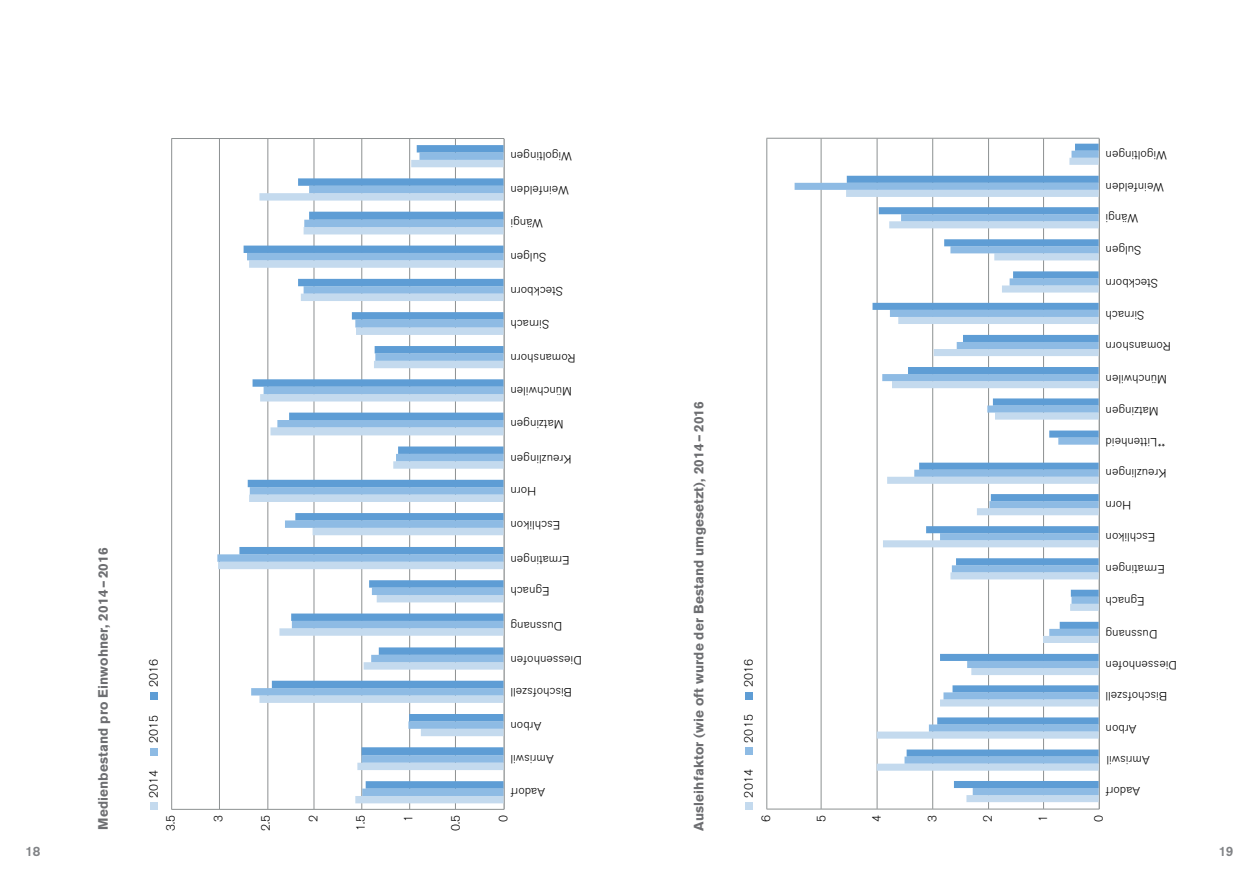
<style>
.page{position:relative;width:1259px;height:893px;background:#fff}
.page>*{position:absolute;margin:0;border:0;box-sizing:border-box;transform-origin:0 0}
.t1{font:700 13.5px "Akzidenz Grotesk BE";letter-spacing:.01em;color:#6d6e71}
.t2{font:500 13.5px "Akzidenz Grotesk BE";color:#808285}
.t3{font:300 12px "Akzidenz Grotesk BE";letter-spacing:.015em;color:#000}
</style>
<div class="page">
<hr style="left:455px;top:139px;width:1px;height:670px;background:#8d9192">
<hr style="left:361px;top:139px;width:1px;height:670px;background:#8d9192">
<hr style="left:314px;top:139px;width:1px;height:670px;background:#8d9192">
<hr style="left:268px;top:139px;width:1px;height:670px;background:#8d9192">
<hr style="left:219px;top:139px;width:1px;height:670px;background:#8d9192">
<hr style="left:171px;top:139px;width:1px;height:670px;background:#8d9192">
<hr style="left:171px;top:809px;width:333px;height:1px;background:#8d9192">
<hr style="left:171px;top:138px;width:333px;height:1px;background:#8d9192">
<hr style="left:503px;top:139px;width:2px;height:670px;background:#8d9192">
<hr style="left:409px;top:139px;width:1px;height:670px;background:#8d9192">
<svg style="left:217px;top:554px;width:286px;height:242px"></svg>
<svg style="left:239px;top:145px;width:264px;height:644px"></svg>
<div style="left:151px;top:802px;width:7px;height:8px;background:#c4daee"></div>
<div style="left:151px;top:748px;width:7px;height:7px;background:#8ebbe4"></div>
<div style="left:151px;top:692px;width:7px;height:7px;background:#5e9dd5"></div>
<hr style="left:1043px;top:138px;width:1px;height:671px;background:#8d9192">
<hr style="left:932px;top:138px;width:1px;height:671px;background:#8d9192">
<hr style="left:877px;top:138px;width:1px;height:671px;background:#8d9192">
<hr style="left:821px;top:138px;width:1px;height:671px;background:#8d9192">
<hr style="left:766px;top:138px;width:1px;height:671px;background:#8d9192">
<hr style="left:766px;top:809px;width:333px;height:1px;background:#8d9192">
<hr style="left:766px;top:138px;width:333px;height:1px;background:#8d9192">
<hr style="left:1098px;top:138px;width:2px;height:671px;background:#8d9192">
<div style="left:746px;top:802px;width:7px;height:7px;background:#c4daee"></div>
<div style="left:746px;top:748px;width:7px;height:7px;background:#8ebbe4"></div>
<div style="left:746px;top:692px;width:7px;height:7px;background:#5e9dd5"></div>
<hr style="left:988px;top:139px;width:1px;height:670px;background:#8d9192">
<svg style="left:794px;top:151px;width:304px;height:644px"></svg>
<svg style="left:847px;top:144px;width:251px;height:644px"></svg>
<p class="t1" style="left:95px;top:830px;width:284px;rotate:-90deg">Medienbestand pro Einwohner, 2014 – 2016</p>
<p class="t3" style="left:572px;top:163px;width:63px;rotate:-180deg">Wigoltingen</p>
<p class="t3" style="left:569px;top:197px;width:60px;rotate:-180deg">Weinfelden</p>
<p class="t3" style="left:543px;top:230px;width:34px;rotate:-180deg">Wängi</p>
<p class="t3" style="left:546px;top:264px;width:37px;rotate:-180deg">Sulgen</p>
<p class="t3" style="left:563px;top:298px;width:54px;rotate:-180deg">Steckborn</p>
<p class="t3" style="left:549px;top:330px;width:40px;rotate:-180deg">Sirnach</p>
<p class="t3" style="left:575px;top:365px;width:66px;rotate:-180deg">Romanshorn</p>
<p class="t3" style="left:572px;top:398px;width:63px;rotate:-180deg">Münchwilen</p>
<p class="t3" style="left:563px;top:431px;width:54px;rotate:-180deg">Matzingen</p>
<p class="t3" style="left:571px;top:465px;width:62px;rotate:-180deg">Kreuzlingen</p>
<p class="t3" style="left:536px;top:498px;width:27px;rotate:-180deg">Horn</p>
<p class="t3" style="left:560px;top:532px;width:51px;rotate:-180deg">Eschlikon</p>
<p class="t3" style="left:569px;top:567px;width:60px;rotate:-180deg">Ermatingen</p>
<p class="t3" style="left:549px;top:598px;width:40px;rotate:-180deg">Egnach</p>
<p class="t3" style="left:562px;top:633px;width:53px;rotate:-180deg">Dussnang</p>
<p class="t3" style="left:147px;top:687px;width:30px;rotate:-90deg">2016</p>
<p class="t3" style="left:147px;top:743px;width:30px;rotate:-90deg">2015</p>
<p class="t3" style="left:147px;top:798px;width:30px;rotate:-90deg">2014</p>
<p class="t3" style="left:581px;top:667px;width:73px;rotate:-180deg">Diessenhofen</p>
<p class="t3" style="left:572px;top:699px;width:63px;rotate:-180deg">Bischofszell</p>
<p class="t3" style="left:541px;top:732px;width:32px;rotate:-180deg">Arbon</p>
<p class="t3" style="left:554px;top:766px;width:45px;rotate:-180deg">Amriswil</p>
<p class="t3" style="left:545px;top:798px;width:36px;rotate:-180deg">Aadorf</p>
<p class="t3" style="left:164px;top:831px;width:18px;rotate:-90deg">3.5</p>
<p class="t3" style="left:211px;top:822px;width:8px;rotate:-90deg">3</p>
<p class="t3" style="left:259px;top:831px;width:18px;rotate:-90deg">2.5</p>
<p class="t3" style="left:306px;top:822px;width:8px;rotate:-90deg">2</p>
<p class="t3" style="left:354px;top:831px;width:18px;rotate:-90deg">1.5</p>
<p class="t3" style="left:401px;top:822px;width:8px;rotate:-90deg">1</p>
<p class="t3" style="left:449px;top:831px;width:18px;rotate:-90deg">0.5</p>
<p class="t3" style="left:496px;top:822px;width:8px;rotate:-90deg">0</p>
<p class="t1" style="left:691px;top:830px;width:431px;rotate:-90deg">Ausleihfaktor (wie oft wurde der Bestand umgesetzt), 2014 – 2016</p>
<p class="t3" style="left:1167px;top:162px;width:63px;rotate:-180deg">Wigoltingen</p>
<p class="t3" style="left:1164px;top:194px;width:60px;rotate:-180deg">Weinfelden</p>
<p class="t3" style="left:1138px;top:225px;width:34px;rotate:-180deg">Wängi</p>
<p class="t3" style="left:1141px;top:257px;width:37px;rotate:-180deg">Sulgen</p>
<p class="t3" style="left:1158px;top:290px;width:54px;rotate:-180deg">Steckborn</p>
<p class="t3" style="left:1144px;top:322px;width:40px;rotate:-180deg">Sirnach</p>
<p class="t3" style="left:1170px;top:353px;width:66px;rotate:-180deg">Romanshorn</p>
<p class="t3" style="left:1167px;top:386px;width:63px;rotate:-180deg">Münchwilen</p>
<p class="t3" style="left:1158px;top:418px;width:54px;rotate:-180deg">Matzingen</p>
<p class="t3" style="left:1165px;top:448px;width:61px;rotate:-180deg">** Littenheid</p>
<p class="t3" style="left:1166px;top:480px;width:62px;rotate:-180deg">Kreuzlingen</p>
<p class="t3" style="left:1131px;top:511px;width:27px;rotate:-180deg">Horn</p>
<p class="t3" style="left:1155px;top:544px;width:51px;rotate:-180deg">Eschlikon</p>
<p class="t3" style="left:1164px;top:576px;width:60px;rotate:-180deg">Ermatingen</p>
<p class="t3" style="left:1144px;top:608px;width:40px;rotate:-180deg">Egnach</p>
<p class="t3" style="left:742px;top:687px;width:30px;rotate:-90deg">2016</p>
<p class="t3" style="left:742px;top:743px;width:30px;rotate:-90deg">2015</p>
<p class="t3" style="left:742px;top:797px;width:30px;rotate:-90deg">2014</p>
<p class="t3" style="left:1157px;top:641px;width:53px;rotate:-180deg">Dussnang</p>
<p class="t3" style="left:1176px;top:671px;width:73px;rotate:-180deg">Diessenhofen</p>
<p class="t3" style="left:1167px;top:703px;width:63px;rotate:-180deg">Bischofszell</p>
<p class="t3" style="left:1136px;top:736px;width:32px;rotate:-180deg">Arbon</p>
<p class="t3" style="left:1149px;top:767px;width:45px;rotate:-180deg">Amriswil</p>
<p class="t3" style="left:1140px;top:798px;width:36px;rotate:-180deg">Aadorf</p>
<p class="t3" style="left:759px;top:822px;width:8px;rotate:-90deg">6</p>
<p class="t3" style="left:814px;top:822px;width:8px;rotate:-90deg">5</p>
<p class="t3" style="left:870px;top:822px;width:8px;rotate:-90deg">4</p>
<p class="t3" style="left:925px;top:822px;width:8px;rotate:-90deg">3</p>
<p class="t3" style="left:981px;top:822px;width:8px;rotate:-90deg">2</p>
<p class="t3" style="left:1036px;top:822px;width:8px;rotate:-90deg">1</p>
<p class="t3" style="left:1092px;top:822px;width:8px;rotate:-90deg">0</p>
<p class="t2" style="left:26px;top:842px;width:16px">18</p>
<p class="t2" style="left:1218px;top:842px;width:16px">19</p>
</div>
